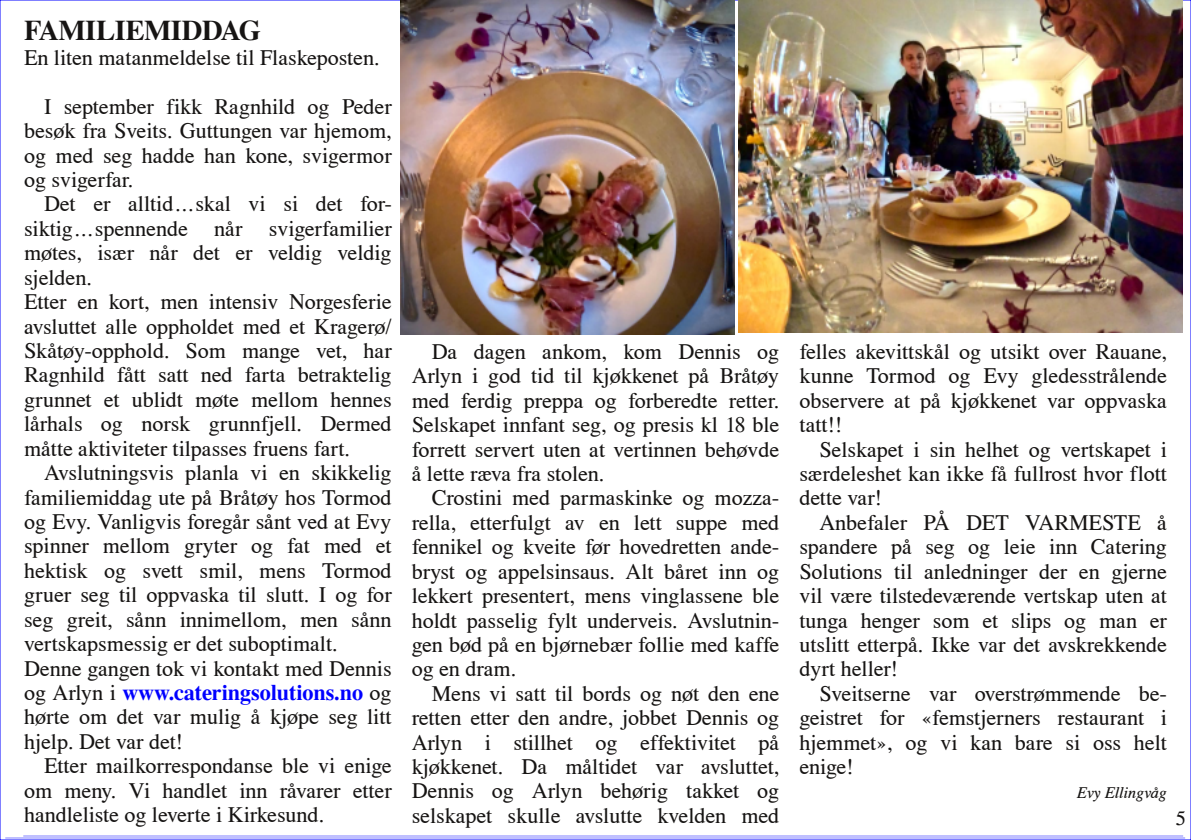
<style>
.page{position:relative;width:1191px;height:840px;background:#fff}
.page>*{position:absolute;margin:0;border:0;box-sizing:border-box;transform-origin:0 0}
.t1{font:500 28px "Nimbus Roman No 9";color:#161413}
.t2{font:22px/24.4px "Nimbus Roman No 9";color:#161413;text-align:justify}
.t3{font:20px "Nimbus Roman No 9";color:#161413}
.t4{font:italic 16px "Nimbus Roman No 9";color:#161413}
.s1{font-weight:500;color:#00f}
</style>
<div class="page">
<hr style="left:5px;top:837px;width:1180px;height:1px;background:#bfbfff">
<hr style="left:23px;top:835px;width:1160px;height:1px;background:#bfbfff">
<img style="left:400px;top:0;width:334px;height:334px">
<img style="left:738px;top:0;width:444px;height:333px">
<p class="t1" style="left:24px;top:13px;width:238px">FAMILIEMIDDAG</p>
<p class="t2" style="left:24px;top:45px;width:357px">En liten matanmeldelse til Flaskeposten.</p>
<p class="t2" style="left:24px;top:93px;width:369px;text-indent:20px">I september fikk Ragnhild og Peder besøk fra Sveits. Guttungen var hjemom, og med seg hadde han kone, svigermor og svigerfar.</p>
<p class="t2" style="left:24px;top:191px;width:369px;text-align:left;text-indent:20px">Det er alltid…skal vi si det for&shy;siktig…spennende når svigerfamilier møtes, især når det er veldig veldig sjelden.<br>Etter en kort, men intensiv Norgesferie avsluttet alle oppholdet med et Kragerø/ Skåtøy-opphold. Som mange vet, har Ragnhild fått satt ned farta betraktelig grunnet et ublidt møte mellom hennes lårhals og norsk grunnfjell. Dermed måtte aktiviteter tilpasses fruens fart.</p>
<p class="t2" style="left:24px;top:459px;width:369px;text-align:left;text-indent:20px">Avslutningsvis planla vi en skikkelig familiemiddag ute på Bråtøy hos Tormod og Evy. Vanligvis foregår sånt ved at Evy spinner mellom gryter og fat med et hektisk og svett smil, mens Tormod gruer seg til oppvaska til slutt. I og for seg greit, sånn innimellom, men sånn vertskapsmessig er det suboptimalt.<br>Denne gangen tok vi kontakt med Dennis og Arlyn i <span class="s1">www.cateringsolutions.no</span> og hørte om det var mulig å kjøpe seg litt hjelp. Det var det!</p>
<p class="t2" style="left:24px;top:752px;width:369px;text-indent:20px">Etter mailkorrespondanse ble vi enige om meny. Vi handlet inn råvarer etter handleliste og leverte i Kirkesund.</p>
<p class="t2" style="left:412px;top:338px;width:369px;text-indent:20px">Da dagen ankom, kom Dennis og Arlyn i god tid til kjøkkenet på Bråtøy med ferdig preppa og forberedte retter.<br>Selskapet innfant seg, og presis kl 18 ble forrett servert uten at vertinnen behøvde å lette ræva fra stolen.</p>
<p class="t2" style="left:412px;top:485px;width:369px;text-indent:20px">Crostini med parmaskinke og mozza&shy;rella, etterfulgt av en lett suppe med fennikel og kveite før hovedretten ande&shy;bryst og appelsinsaus. Alt båret inn og lekkert presentert, mens vinglassene ble holdt passelig fylt underveis. Avslutnin&shy;gen bød på en bjørnebær follie med kaffe og en dram.</p>
<p class="t2" style="left:412px;top:680px;width:369px;text-indent:20px">Mens vi satt til bords og nøt den ene retten etter den andre, jobbet Dennis og Arlyn i stillhet og effektivitet på kjøkkenet. Da måltidet var avsluttet, Dennis og Arlyn behørig takket og selskapet skulle avslutte kvelden med</p>
<p class="t2" style="left:799px;top:338px;width:369px">felles akevittskål og utsikt over Rauane, kunne Tormod og Evy gledesstrålende observere at på kjøkkenet var oppvaska tatt!!</p>
<p class="t2" style="left:799px;top:436px;width:369px;text-indent:20px">Selskapet i sin helhet og vertskapet i særdeleshet kan ikke få fullrost hvor flott dette var!</p>
<p class="t2" style="left:799px;top:509px;width:369px;text-indent:20px">Anbefaler PÅ DET VARMESTE å spandere på seg og leie inn Catering Solutions til anledninger der en gjerne vil være tilstedeværende vertskap uten at tunga henger som et slips og man er utslitt etterpå. Ikke var det avskrekkende dyrt heller!</p>
<p class="t2" style="left:799px;top:680px;width:369px;text-indent:20px">Sveitserne var overstrømmende be&shy;geistret for «femstjerners restaurant i hjemmet», og vi kan bare si oss helt enige!</p>
<p class="t4" style="left:1077px;top:782px;width:91px">Evy Ellingvåg</p>
<p class="t3" style="left:1175px;top:805px;width:11px">5</p>
</div>
